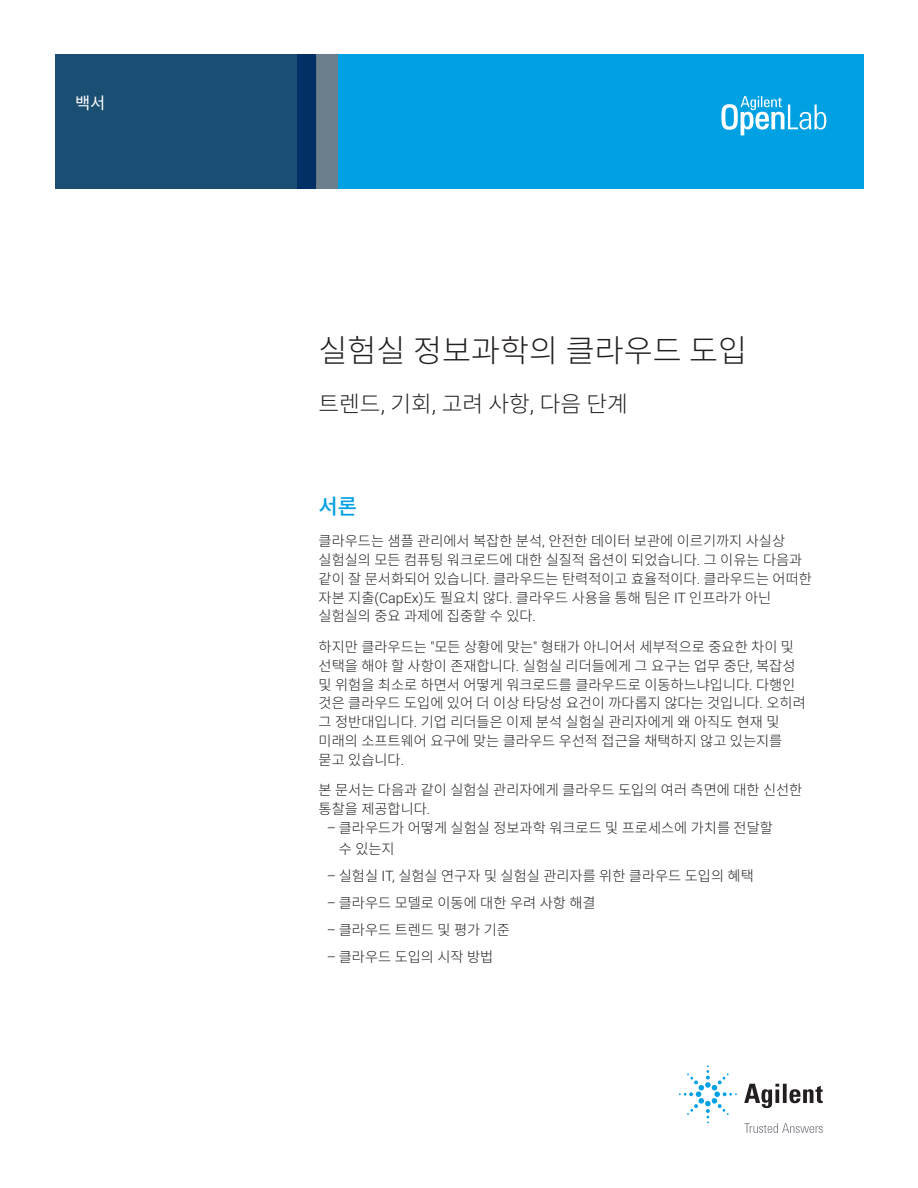
<style>
.page{position:relative;width:918px;height:1188px;background:#fff}
.page>*{position:absolute;margin:0;border:0;box-sizing:border-box;transform-origin:0 0}
.t1{font:300 31.5px "Noto Sans CJ Kkr";color:#231f20}
.t2{font:300 22.5px "Noto Sans CJ Kkr";color:#231f20}
.t3{font:500 21px "Noto Sans CJ Kkr";color:#00a1e3}
.t4{font:16.5px "Noto Sans CJ Kkr";color:#fff}
.t5{font:300 14.25px/18.8px "Noto Sans CJ Kkr";color:#231f20}
.s1{font-family:"Roboto"}
</style>
<div class="page">
<div style="left:297px;top:54px;width:567px;height:135px;background:#00a1e3"></div>
<svg style="left:55px;top:54px;width:261px;height:135px;background:#184b71"></svg>
<div style="left:316px;top:54px;width:22px;height:135px;background:#6b808c"></div>
<svg style="left:744px;top:1084px;width:79px;height:24px"></svg>
<svg style="left:679px;top:1065px;width:58px;height:58px"></svg>
<svg style="left:744px;top:1123px;width:79px;height:10px"></svg>
<svg style="left:721px;top:96px;width:105px;height:39px"></svg>
<p class="t4" style="left:75px;top:94px;width:32px">백서</p>
<h1 class="t1" style="left:319px;top:333px;width:430px">실험실 정보과학의 클라우드 도입</h1>
<h2 class="t2" style="left:319px;top:391px;width:311px">트렌드<span class="s1">,</span> 기회<span class="s1">,</span> 고려 사항<span class="s1">,</span> 다음 단계</h2>
<h3 class="t3" style="left:319px;top:494px;width:40px">서론</h3>
<p class="t5" style="left:319px;top:532px;width:495px">클라우드는 샘플 관리에서 복잡한 분석<span class="s1">,</span> 안전한 데이터 보관에 이르기까지 사실상 실험실의 모든 컴퓨팅 워크로드에 대한 실질적 옵션이 되었습니다<span class="s1">.</span> 그 이유는 다음과 같이 잘 문서화되어 있습니다<span class="s1">.</span> 클라우드는 탄력적이고 효율적이다<span class="s1">.</span> 클라우드는 어떠한 자본 지출<span class="s1">(CapEx)</span>도 필요치 않다<span class="s1">.</span> 클라우드 사용을 통해 팀은 <span class="s1">IT</span> 인프라가 아닌 실험실의 중요 과제에 집중할 수 있다<span class="s1">.</span></p>
<p class="t5" style="left:319px;top:638px;width:489px">하지만 클라우드는 <span class="s1">"</span>모든 상황에 맞는<span class="s1">"</span> 형태가 아니어서 세부적으로 중요한 차이 및 선택을 해야 할 사항이 존재합니다<span class="s1">.</span> 실험실 리더들에게 그 요구는 업무 중단<span class="s1">,</span> 복잡성 및 위험을 최소로 하면서 어떻게 워크로드를 클라우드로 이동하느냐입니다<span class="s1">.</span> 다행인 것은 클라우드 도입에 있어 더 이상 타당성 요건이 까다롭지 않다는 것입니다<span class="s1">.</span> 오히려 그 정반대입니다<span class="s1">.</span> 기업 리더들은 이제 분석 실험실 관리자에게 왜 아직도 현재 및 미래의 소프트웨어 요구에 맞는 클라우드 우선적 접근을 채택하지 않고 있는지를 묻고 있습니다<span class="s1">.</span></p>
<p class="t5" style="left:319px;top:781px;width:485px">본 문서는 다음과 같이 실험실 관리자에게 클라우드 도입의 여러 측면에 대한 신선한 통찰을 제공합니다<span class="s1">.</span></p>
<p class="t5" style="left:339px;top:817px;width:436px;line-height:21px;text-indent:-12px"><span class="s1">–</span> 클라우드가 어떻게 실험실 정보과학 워크로드 및 프로세스에 가치를 전달할 수 있는지</p>
<p class="t5" style="left:327px;top:866px;width:429px"><span class="s1">–</span> 실험실 <span class="s1">IT,</span> 실험실 연구자 및 실험실 관리자를 위한 클라우드 도입의 혜택</p>
<p class="t5" style="left:327px;top:893px;width:270px"><span class="s1">–</span> 클라우드 모델로 이동에 대한 우려 사항 해결</p>
<p class="t5" style="left:327px;top:920px;width:185px"><span class="s1">–</span> 클라우드 트렌드 및 평가 기준</p>
<p class="t5" style="left:327px;top:947px;width:168px"><span class="s1">–</span> 클라우드 도입의 시작 방법</p>
</div>
